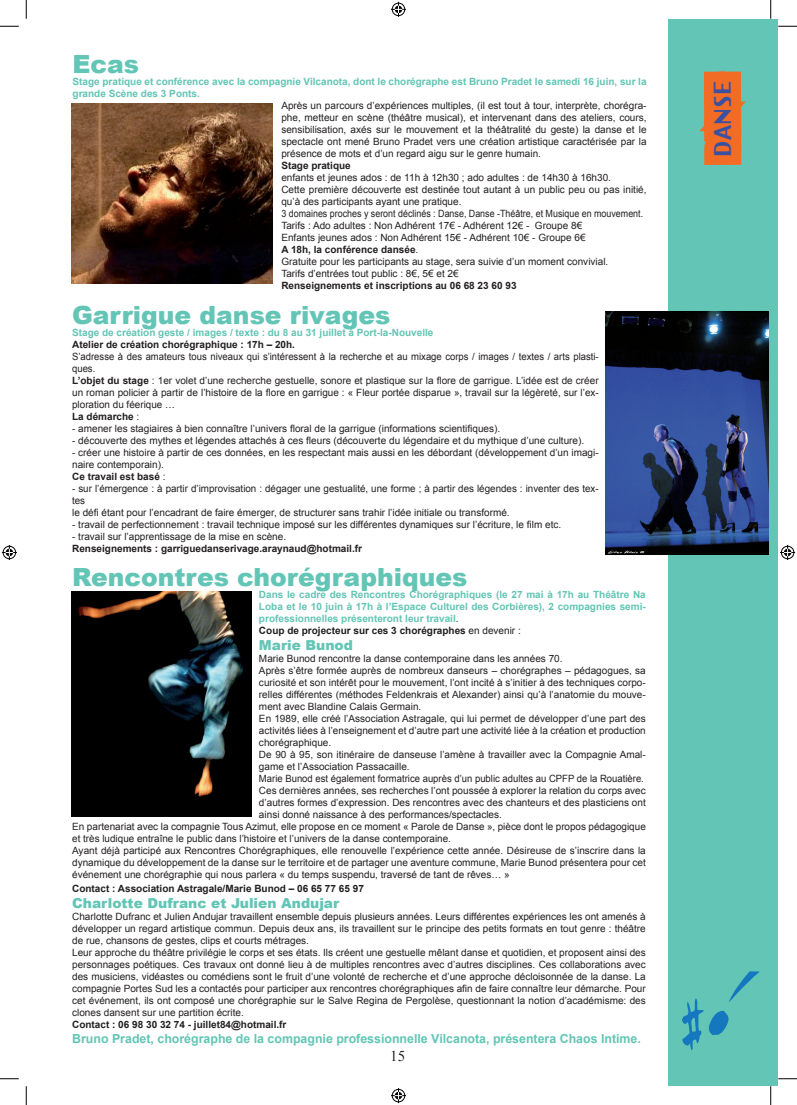
<style>
.page{position:relative;width:797px;height:1105px;background:#fff}
.page>*{position:absolute;margin:0;border:0;box-sizing:border-box;transform-origin:0 0}
.t1{font:900 25px "Arial";color:#62c5b5}
.t2{font:22.5px "Virtue";letter-spacing:-.005em;color:#3a51a2}
.t3{font:15px "Times New Roman";color:#231f20}
.t4{font:900 13.75px "Arial";color:#62c5b5}
.t5{font:700 12.5px "Arial";color:#62c5b5}
.t6{font:10px/12px "Arial";color:#231f20}
.t7{font:10px/12px "Arial";color:#231f20;scale:.95 1}
.t8{font:700 10px/12px "Arial";color:#62c5b5}
.t9{font:700 10px "Arial";color:#231f20}
.s1{font-weight:700}
.s2{font-weight:400;color:#231f20}
.s3{color:#231f20}
</style>
<div class="page">
<div style="left:668px;top:19px;width:109px;height:1067px;background:#62c5b5"></div>
<svg style="left:682px;top:971px;width:77px;height:79px"></svg>
<svg style="left:699px;top:71px;width:47px;height:94px"></svg>
<img style="left:606px;top:312px;width:162px;height:243px">
<img style="left:72px;top:104px;width:200px;height:180px">
<img style="left:72px;top:591px;width:179px;height:225px">
<svg style="left:0;top:25px;width:19px;height:2px"></svg>
<svg style="left:778px;top:25px;width:19px;height:2px"></svg>
<svg style="left:0;top:1078px;width:19px;height:1px"></svg>
<svg style="left:778px;top:1078px;width:19px;height:1px"></svg>
<svg style="left:25px;top:0;width:2px;height:19px"></svg>
<svg style="left:25px;top:1086px;width:2px;height:19px"></svg>
<svg style="left:770px;top:0;width:1px;height:19px"></svg>
<svg style="left:770px;top:1086px;width:1px;height:19px"></svg>
<svg style="left:391px;top:2px;width:15px;height:15px"></svg>
<svg style="left:391px;top:1088px;width:15px;height:15px"></svg>
<svg style="left:2px;top:545px;width:15px;height:15px"></svg>
<svg style="left:780px;top:545px;width:15px;height:15px"></svg>
<h1 class="t1" style="left:73px;top:46px;width:68px">Ecas</h1>
<p class="t8" style="left:73px;top:76px;width:575px">Stage pratique et conférence avec la compagnie Vilcanota, dont le chorégraphe est Bruno Pradet le samedi 16 juin, sur la grande Scène des 3 Ponts.</p>
<p class="t6" style="left:281px;top:100px;width:367px;text-align:justify">Après un parcours d’expériences multiples, (il est tout à tour, interprète, chorégra&shy;phe, metteur en scène (théâtre musical), et intervenant dans des ateliers, cours, sensibilisation, axés sur le mouvement et la théâtralité du geste) la danse et le spectacle ont mené Bruno Pradet vers une création artistique caractérisée par la présence de mots et d’un regard aigu sur le genre humain.</p>
<p class="t9" style="left:281px;top:159px;width:71px">Stage pratique</p>
<p class="t6" style="left:281px;top:172px;width:367px">enfants et jeunes ados : de 11h à 12h30 ; ado adultes : de 14h30 à 16h30.<br>Cette première découverte est destinée tout autant à un public peu ou pas initié, qu’à des participants ayant une pratique.<br>3 domaines proches y seront déclinés : Danse, Danse -Théâtre, et Musique en mouvement.<br>Tarifs : Ado adultes : Non Adhérent 17€ - Adhérent 12€ - Groupe 8€<br>Enfants jeunes ados : Non Adhérent 15€ - Adhérent 10€ - Groupe 6€<br><span class="s1">A 18h, la conférence dansée</span>.<br>Gratuite pour les participants au stage, sera suivie d’un moment convivial.<br>Tarifs d’entrées tout public : 8€, 5€ et 2€</p>
<p class="t9" style="left:281px;top:279px;width:237px">Renseignements et inscriptions au 06 68 23 60 93</p>
<h1 class="t1" style="left:72px;top:297px;width:320px">Garrigue danse rivages</h1>
<p class="t8" style="left:72px;top:327px;width:363px">Stage de création geste / images / texte : du 8 au 31 juillet à Port-la-Nouvelle</p>
<p class="t9" style="left:72px;top:338px;width:224px">Atelier de création chorégraphique : 17h – 20h.</p>
<p class="t7" style="left:72px;top:351px;width:556px">S’adresse à des amateurs tous niveaux qui s’intéressent à la recherche et au mixage corps / images / textes / arts plasti&shy;ques.<br><span class="s1">L’objet du stage</span> : 1er volet d’une recherche gestuelle, sonore et plastique sur la flore de garrigue. L’idée est de créer un roman policier à partir de l’histoire de la flore en garrigue : « Fleur portée disparue », travail sur la légèreté, sur l’ex&shy;ploration du féerique …<br><span class="s1">La démarche</span> :</p>
<p class="t6" style="left:72px;top:423px;width:429px">- amener les stagiaires à bien connaître l’univers floral de la garrigue (informations scientifiques).</p>
<p class="t6" style="left:72px;top:435px;width:513px">- découverte des mythes et légendes attachés à ces fleurs (découverte du légendaire et du mythique d’une culture).</p>
<p class="t6" style="left:72px;top:447px;width:528px">- créer une histoire à partir de ces données, en les respectant mais aussi en les débordant (développement d’un imagi&shy;naire contemporain).<br><span class="s1">Ce travail est basé</span> :</p>
<p class="t6" style="left:72px;top:483px;width:528px">- sur l’émergence : à partir d’improvisation : dégager une gestualité, une forme ; à partir des légendes : inventer des tex&shy;tes<br>le défi étant pour l’encadrant de faire émerger, de structurer sans trahir l’idée initiale ou transformé.</p>
<p class="t6" style="left:72px;top:519px;width:490px">- travail de perfectionnement : travail technique imposé sur les différentes dynamiques sur l’écriture, le film etc.</p>
<p class="t6" style="left:72px;top:531px;width:215px">- travail sur l’apprentissage de la mise en scène.</p>
<p class="t9" style="left:72px;top:542px;width:291px">Renseignements : garriguedanserivage.araynaud@hotmail.fr</p>
<h1 class="t1" style="left:72px;top:559px;width:397px">Rencontres chorégraphiques</h1>
<p class="t8" style="left:259px;top:589px;width:388px">Dans le cadre des Rencontres Chorégraphiques (le 27 mai à 17h au Théâtre Na Loba et le 10 juin à 17h à l’Espace Culturel des Corbières), 2 compagnies semi&shy;professionnelles présenteront leur travail<span class="s2">.<br></span><span class="s3">Coup de projecteur sur ces 3 chorégraphes</span> <span class="s2">en devenir :</span></p>
<h3 class="t4" style="left:259px;top:635px;width:95px">Marie Bunod</h3>
<p class="t6" style="left:259px;top:653px;width:305px">Marie Bunod rencontre la danse contemporaine dans les années 70.</p>
<p class="t6" style="left:259px;top:665px;width:388px">Après s’être formée auprès de nombreux danseurs – chorégraphes – pédagogues, sa</p>
<p class="t6" style="left:259px;top:677px;width:388px">curiosité et son intérêt pour le mouvement, l’ont incité à s’initier à des techniques corpo-</p>
<p class="t6" style="left:259px;top:689px;width:388px">relles différentes (méthodes Feldenkrais et Alexander) ainsi qu’à l’anatomie du mouve-</p>
<p class="t6" style="left:259px;top:701px;width:164px">ment avec Blandine Calais Germain.</p>
<p class="t6" style="left:259px;top:713px;width:388px">En 1989, elle créé l’Association Astragale, qui lui permet de développer d’une part des</p>
<p class="t6" style="left:259px;top:725px;width:388px">activités liées à l’enseignement et d’autre part une activité liée à la création et production</p>
<p class="t6" style="left:259px;top:737px;width:74px">chorégraphique.</p>
<p class="t6" style="left:259px;top:749px;width:388px">De 90 à 95, son itinéraire de danseuse l’amène à travailler avec la Compagnie Amal-</p>
<p class="t6" style="left:259px;top:761px;width:152px">game et l’Association Passacaille.</p>
<p class="t7" style="left:259px;top:773px;width:407px">Marie Bunod est également formatrice auprès d’un public adultes au CPFP de la Rouatière.</p>
<p class="t6" style="left:259px;top:785px;width:388px">Ces dernières années, ses recherches l’ont poussée à explorer la relation du corps avec</p>
<p class="t6" style="left:259px;top:797px;width:388px">d’autres formes d’expression. Des rencontres avec des chanteurs et des plasticiens ont</p>
<p class="t6" style="left:259px;top:809px;width:244px">ainsi donné naissance à des performances/spectacles.</p>
<p class="t6" style="left:72px;top:821px;width:575px">En partenariat avec la compagnie Tous Azimut, elle propose en ce moment « Parole de Danse », pièce dont le propos pédagogique</p>
<p class="t6" style="left:72px;top:833px;width:380px">et très ludique entraîne le public dans l’histoire et l’univers de la danse contemporaine.</p>
<p class="t6" style="left:72px;top:845px;width:575px">Ayant déjà participé aux Rencontres Chorégraphiques, elle renouvelle l’expérience cette année. Désireuse de s’inscrire dans la</p>
<p class="t6" style="left:72px;top:857px;width:575px">dynamique du développement de la danse sur le territoire et de partager une aventure commune, Marie Bunod présentera pour cet</p>
<p class="t6" style="left:72px;top:869px;width:439px">événement une chorégraphie qui nous parlera « du temps suspendu, traversé de tant de rêves… »</p>
<p class="t9" style="left:72px;top:882px;width:293px">Contact : Association Astragale/Marie Bunod – 06 65 77 65 97</p>
<h3 class="t4" style="left:72px;top:893px;width:268px">Charlotte Dufranc et Julien Andujar</h3>
<p class="t6" style="left:72px;top:911px;width:575px">Charlotte Dufranc et Julien Andujar travaillent ensemble depuis plusieurs années. Leurs différentes expériences les ont amenés à développer un regard artistique commun. Depuis deux ans, ils travaillent sur le principe des petits formats en tout genre : théâtre de rue, chansons de gestes, clips et courts métrages.<br>Leur approche du théâtre privilégie le corps et ses états. Ils créent une gestuelle mêlant danse et quotidien, et proposent ainsi des personnages poétiques. Ces travaux ont donné lieu à de multiples rencontres avec d’autres disciplines. Ces collaborations avec des musiciens, vidéastes ou comédiens sont le fruit d’une volonté de recherche et d’une approche décloisonnée de la danse. La compagnie Portes Sud les a contactés pour participer aux rencontres chorégraphiques afin de faire connaître leur démarche. Pour cet événement, ils ont composé une chorégraphie sur le Salve Regina de Pergolèse, questionnant la notion d’académisme: des clones dansent sur une partition écrite.</p>
<p class="t9" style="left:72px;top:1018px;width:216px">Contact : 06 98 30 32 74 - juillet84@hotmail.fr</p>
<p class="t5" style="left:72px;top:1031px;width:570px">Bruno Pradet, chorégraphe de la compagnie professionnelle Vilcanota, présentera Chaos Intime.</p>
<h3 class="t3" style="left:390px;top:1046px;width:16px">15</h3>
<h2 class="t2" style="left:707px;top:157px;width:79px;rotate:-90deg">DANSE</h2>
</div>
